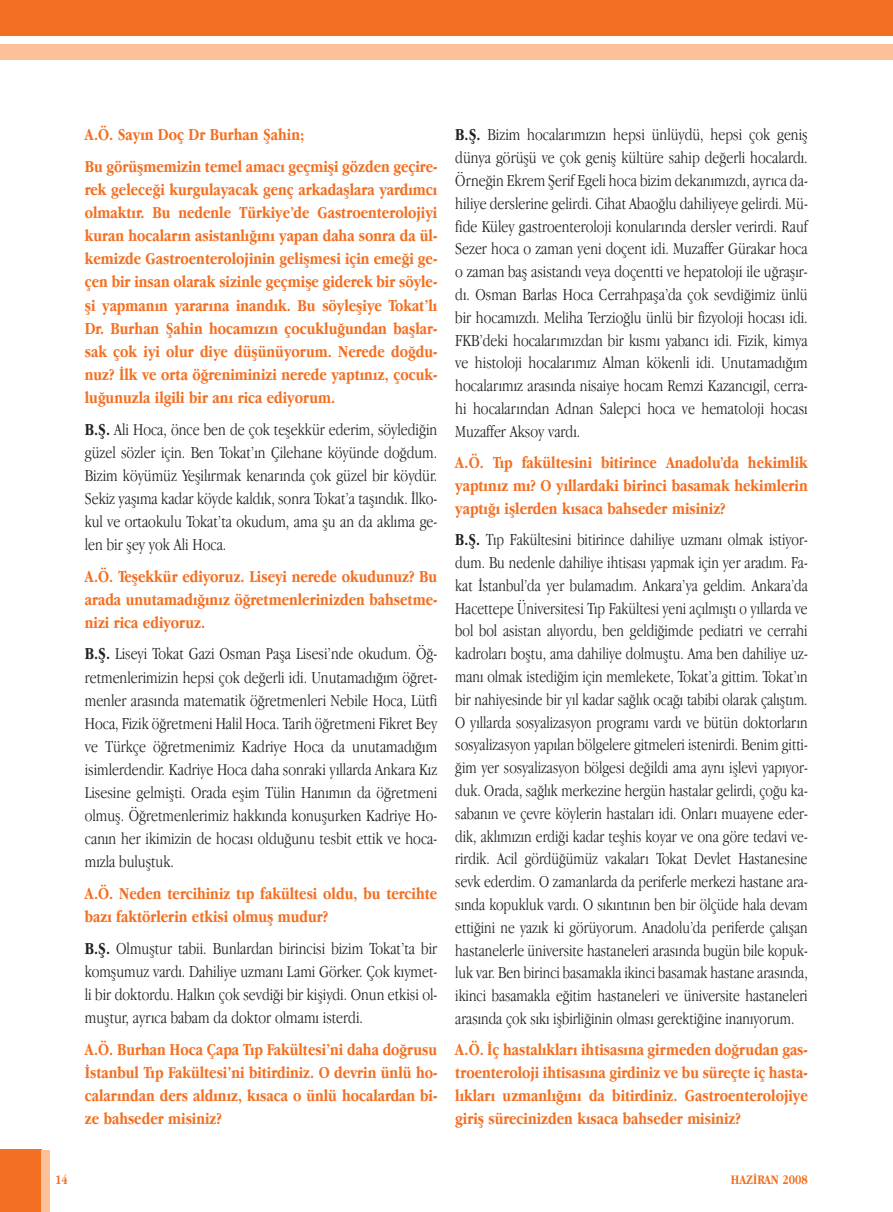
<style>
.page{position:relative;width:893px;height:1212px;background:#fff}
.page>*{position:absolute;margin:0;border:0;box-sizing:border-box;transform-origin:0 0}
.t1{font:300 17.25px/22.8px "Apple Garamond";color:#231f20;text-align:justify}
.t2{font:700 17.25px/23.1px "Apple Garamond";color:#f36f21;text-align:justify}
.t3{font:700 13.5px "Apple Garamond";color:#f36f21}
.s1{font-weight:700}
</style>
<div class="page">
<div style="left:0;top:1150px;width:42px;height:62px;background:#f36f21"></div>
<div style="left:42px;top:1150px;width:8px;height:62px;background:#fcc198"></div>
<div style="left:0;top:0;width:893px;height:35px;background:#f36f21"></div>
<div style="left:0;top:44px;width:893px;height:15px;background:#fcc198"></div>
<p class="t2" style="left:85px;top:120px;width:354px;line-height:31.7px">A.Ö. Sayın Doç Dr Burhan Şahin;<br>Bu görüşmemizin temel amacı geçmişi gözden geçire-</p>
<p class="t2" style="left:85px;top:179px;width:354px">rek geleceği kurgulayacak genç arkadaşlara yardımcı olmaktır. Bu nedenle Türkiye’de Gastroenterolojiyi kuran hocaların asistanlığını yapan daha sonra da ül&shy;kemizde Gastroenterolojinin gelişmesi için emeği ge&shy;çen bir insan olarak sizinle geçmişe giderek bir söyle&shy;şi yapmanın yararına inandık. Bu söyleşiye Tokat’lı Dr. Burhan Şahin hocamızın çocukluğundan başlar&shy;sak çok iyi olur diye düşünüyorum. Nerede doğdu&shy;nuz? İlk ve orta öğreniminizi nerede yaptınız, çocuk&shy;luğunuzla ilgili bir anı rica ediyorum.</p>
<p class="t1" style="left:85px;top:419px;width:354px"><span class="s1">B.Ş.</span> Ali Hoca, önce ben de çok teşekkür ederim, söylediğin güzel sözler için. Ben Tokat’ın Çilehane köyünde doğdum.<br>Bizim köyümüz Yeşilırmak kenarında çok güzel bir köydür.<br>Sekiz yaşıma kadar köyde kaldık, sonra Tokat’a taşındık. İlko&shy;kul ve ortaokulu Tokat’ta okudum, ama şu an da aklıma ge&shy;len bir şey yok Ali Hoca.</p>
<p class="t2" style="left:85px;top:566px;width:354px">A.Ö. Teşekkür ediyoruz. Liseyi nerede okudunuz? Bu arada unutamadığınız öğretmenlerinizden bahsetme&shy;nizi rica ediyoruz.</p>
<p class="t1" style="left:85px;top:644px;width:354px"><span class="s1">B.Ş.</span> Liseyi Tokat Gazi Osman Paşa Lisesi’nde okudum. Öğ&shy;retmenlerimizin hepsi çok değerli idi. Unutamadığım öğret&shy;menler arasında matematik öğretmenleri Nebile Hoca, Lütfi Hoca, Fizik öğretmeni Halil Hoca. Tarih öğretmeni Fikret Bey ve Türkçe öğretmenimiz Kadriye Hoca da unutamadığım isimlerdendir. Kadriye Hoca daha sonraki yıllarda Ankara Kız Lisesine gelmişti. Orada eşim Tülin Hanımın da öğretmeni olmuş. Öğretmenlerimiz hakkında konuşurken Kadriye Ho&shy;canın her ikimizin de hocası olduğunu tesbit ettik ve hoca&shy;mızla buluştuk.</p>
<p class="t2" style="left:85px;top:883px;width:354px">A.Ö. Neden tercihiniz tıp fakültesi oldu, bu tercihte bazı faktörlerin etkisi olmuş mudur?</p>
<p class="t1" style="left:85px;top:938px;width:354px"><span class="s1">B.Ş.</span> Olmuştur tabii. Bunlardan birincisi bizim Tokat’ta bir komşumuz vardı. Dahiliye uzmanı Lami Görker. Çok kıymet&shy;li bir doktordu. Halkın çok sevdiği bir kişiydi. Onun etkisi ol&shy;muştur, ayrıca babam da doktor olmamı isterdi.</p>
<p class="t2" style="left:85px;top:1039px;width:354px">A.Ö. Burhan Hoca Çapa Tıp Fakültesi’ni daha doğrusu İstanbul Tıp Fakültesi’ni bitirdiniz. O devrin ünlü ho&shy;calarından ders aldınız, kısaca o ünlü hocalardan bi&shy;ze bahseder misiniz?</p>
<p class="t1" style="left:455px;top:125px;width:354px"><span class="s1">B.Ş.</span> Bizim hocalarımızın hepsi ünlüydü, hepsi çok geniş dünya görüşü ve çok geniş kültüre sahip değerli hocalardı.<br>Örneğin Ekrem Şerif Egeli hoca bizim dekanımızdı, ayrıca da&shy;hiliye derslerine gelirdi. Cihat Abaoğlu dahiliyeye gelirdi. Mü&shy;fide Küley gastroenteroloji konularında dersler verirdi. Rauf Sezer hoca o zaman yeni doçent idi. Muzaffer Gürakar hoca o zaman baş asistandı veya doçentti ve hepatoloji ile uğraşır&shy;dı. Osman Barlas Hoca Cerrahpaşa’da çok sevdiğimiz ünlü bir hocamızdı. Meliha Terzioğlu ünlü bir fizyoloji hocası idi.<br>FKB’deki hocalarımızdan bir kısmı yabancı idi. Fizik, kimya ve histoloji hocalarımız Alman kökenli idi. Unutamadığım hocalarımız arasında nisaiye hocam Remzi Kazancıgil, cerra&shy;hi hocalarından Adnan Salepci hoca ve hematoloji hocası Muzaffer Aksoy vardı.</p>
<p class="t2" style="left:455px;top:453px;width:354px">A.Ö. Tıp fakültesini bitirince Anadolu’da hekimlik yaptınız mı? O yıllardaki birinci basamak hekimlerin yaptığı işlerden kısaca bahseder misiniz?</p>
<p class="t1" style="left:455px;top:530px;width:354px"><span class="s1">B.Ş.</span> Tıp Fakültesini bitirince dahiliye uzmanı olmak istiyor&shy;dum. Bu nedenle dahiliye ihtisası yapmak için yer aradım. Fa&shy;kat İstanbul’da yer bulamadım. Ankara’ya geldim. Ankara’da Hacettepe Üniversitesi Tıp Fakültesi yeni açılmıştı o yıllarda ve bol bol asistan alıyordu, ben geldiğimde pediatri ve cerrahi kadroları boştu, ama dahiliye dolmuştu. Ama ben dahiliye uz&shy;manı olmak istediğim için memlekete, Tokat’a gittim. Tokat’ın bir nahiyesinde bir yıl kadar sağlık ocağı tabibi olarak çalıştım.<br>O yıllarda sosyalizasyon programı vardı ve bütün doktorların sosyalizasyon yapılan bölgelere gitmeleri istenirdi. Benim gitti&shy;ğim yer sosyalizasyon bölgesi değildi ama aynı işlevi yapıyor&shy;duk. Orada, sağlık merkezine hergün hastalar gelirdi, çoğu ka&shy;sabanın ve çevre köylerin hastaları idi. Onları muayene eder&shy;dik, aklımızın erdiği kadar teşhis koyar ve ona göre tedavi ve&shy;rirdik. Acil gördüğümüz vakaları Tokat Devlet Hastanesine sevk ederdim. O zamanlarda da periferle merkezi hastane ara&shy;sında kopukluk vardı. O sıkıntının ben bir ölçüde hala devam ettiğini ne yazık ki görüyorum. Anadolu’da periferde çalışan hastanelerle üniversite hastaneleri arasında bugün bile kopuk&shy;luk var. Ben birinci basamakla ikinci basamak hastane arasında, ikinci basamakla eğitim hastaneleri ve üniversite hastaneleri arasında çok sıkı işbirliğinin olması gerektiğine inanıyorum.</p>
<p class="t2" style="left:455px;top:1040px;width:354px">A.Ö. İç hastalıkları ihtisasına girmeden doğrudan gas&shy;troenteroloji ihtisasına girdiniz ve bu süreçte iç hasta&shy;lıkları uzmanlığını da bitirdiniz. Gastroenterolojiye giriş sürecinizden kısaca bahseder misiniz?</p>
<p class="t3" style="left:55px;top:1174px;width:14px">14</p>
<p class="t3" style="left:731px;top:1174px;width:78px">HAZİRAN 2008</p>
</div>
